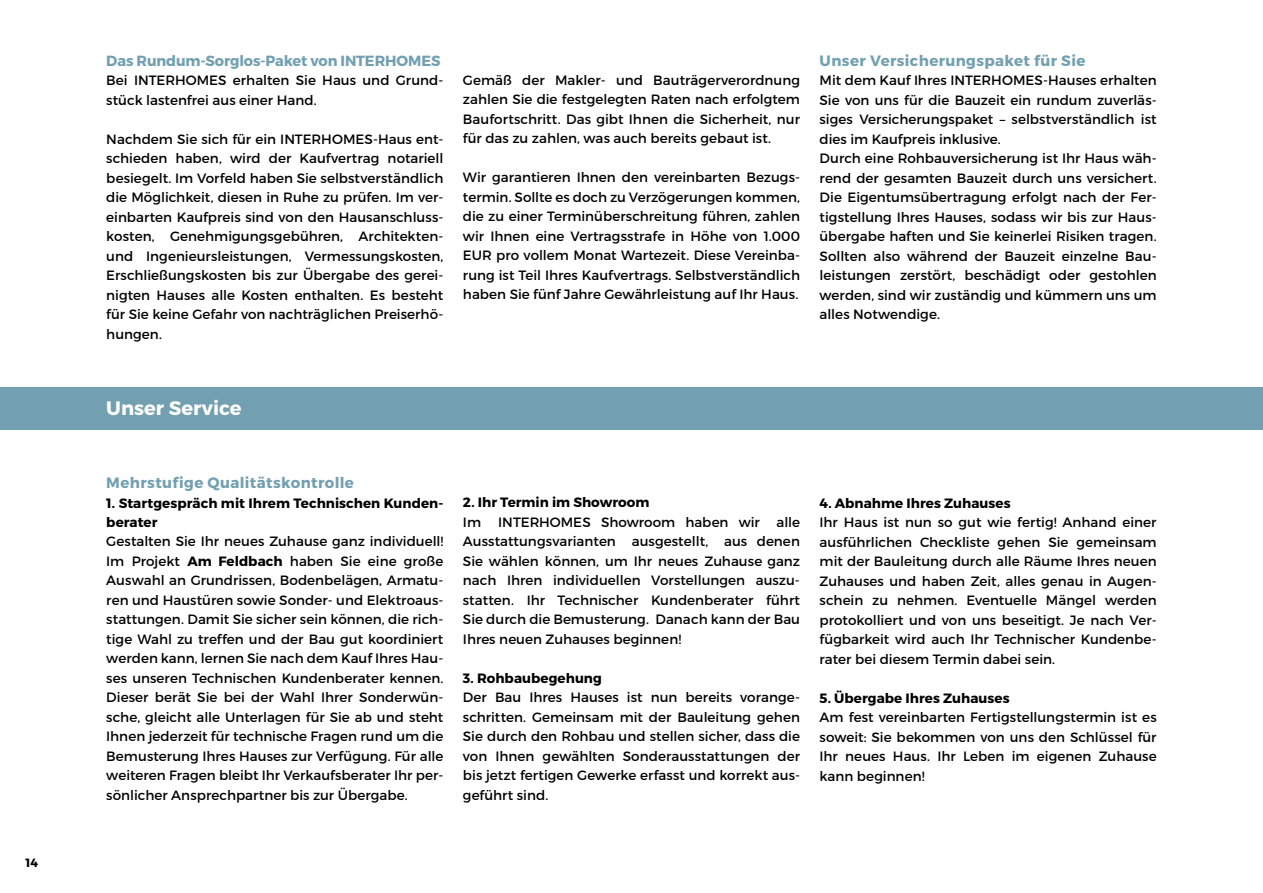
<style>
.page{position:relative;width:1263px;height:893px;background:#fff}
.page>*{position:absolute;margin:0;border:0;box-sizing:border-box;transform-origin:0 0}
.t1{font:700 19.5px "Montserrat";color:#fff}
.t2{font:700 15px "Montserrat";letter-spacing:.025em;color:#72a0b1}
.t3{font:700 14.7px "Montserrat";letter-spacing:-.01em;color:#72a0b1}
.t4{font:13.5px/19.5px "Montserrat";color:#000;text-align:justify}
.t5{font:700 13.5px/19.5px "Montserrat";letter-spacing:.005em;color:#000}
.t6{font:700 12px "Montserrat";color:#000}
.s1{font-weight:700}
</style>
<div class="page">
<div style="left:0;top:387px;width:1263px;height:42px;background:#72a0b1"></div>
<p class="t6" style="left:26px;top:855px;width:14px">14</p>
<p class="t3" style="left:106px;top:52px;width:336px">Das Rundum-Sorglos-Paket von INTERHOMES</p>
<p class="t4" style="left:106px;top:71px;width:339px">Bei INTERHOMES erhalten Sie Haus und Grund&shy;stück lastenfrei aus einer Hand.</p>
<p class="t4" style="left:106px;top:129px;width:339px">Nachdem Sie sich für ein INTERHOMES-Haus ent&shy;schieden haben, wird der Kaufvertrag notariell besiegelt. Im Vorfeld haben Sie selbstverständlich die Möglichkeit, diesen in Ruhe zu prüfen. Im ver&shy;einbarten Kaufpreis sind von den Hausanschluss&shy;kosten, Genehmigungsgebühren, Architekten&shy;und Ingenieursleistungen, Vermessungskosten, Erschließungskosten bis zur Übergabe des gerei&shy;nigten Hauses alle Kosten enthalten. Es besteht für Sie keine Gefahr von nachträglichen Preiserhö&shy;hungen.</p>
<p class="t4" style="left:463px;top:70px;width:339px">Gemäß der Makler- und Bauträgerverordnung zahlen Sie die festgelegten Raten nach erfolgtem Baufortschritt. Das gibt Ihnen die Sicherheit, nur für das zu zahlen, was auch bereits gebaut ist.</p>
<p class="t4" style="left:463px;top:168px;width:339px">Wir garantieren Ihnen den vereinbarten Bezugs&shy;termin. Sollte es doch zu Verzögerungen kommen, die zu einer Terminüberschreitung führen, zahlen wir Ihnen eine Vertragsstrafe in Höhe von 1.000<br>EUR pro vollem Monat Wartezeit. Diese Vereinba&shy;rung ist Teil Ihres Kaufvertrags. Selbstverständlich haben Sie fünf Jahre Gewährleistung auf Ihr Haus.</p>
<p class="t2" style="left:819px;top:51px;width:267px">Unser Versicherungspaket für Sie</p>
<p class="t4" style="left:819px;top:71px;width:339px;text-align:left">Mit dem Kauf Ihres INTERHOMES-Hauses erhalten Sie von uns für die Bauzeit ein rundum zuverläs&shy;siges Versicherungspaket – selbstverständlich ist dies im Kaufpreis inklusive.<br>Durch eine Rohbauversicherung ist Ihr Haus wäh&shy;rend der gesamten Bauzeit durch uns versichert.<br>Die Eigentumsübertragung erfolgt nach der Fer&shy;tigstellung Ihres Hauses, sodass wir bis zur Haus&shy;übergabe haften und Sie keinerlei Risiken tragen.<br>Sollten also während der Bauzeit einzelne Bau&shy;leistungen zerstört, beschädigt oder gestohlen werden, sind wir zuständig und kümmern uns um alles Notwendige.</p>
<h1 class="t1" style="left:106px;top:396px;width:137px">Unser Service</h1>
<p class="t2" style="left:106px;top:473px;width:249px">Mehrstufige Qualitätskontrolle</p>
<p class="t5" style="left:106px;top:493px;width:339px">1. Startgespräch mit Ihrem Technischen Kunden&shy;berater</p>
<p class="t4" style="left:106px;top:532px;width:339px">Gestalten Sie Ihr neues Zuhause ganz individuell!<br>Im Projekt <span class="s1">Am Feldbach</span> haben Sie eine große Auswahl an Grundrissen, Bodenbelägen, Armatu&shy;ren und Haustüren sowie Sonder- und Elektroaus&shy;stattungen. Damit Sie sicher sein können, die rich&shy;tige Wahl zu treffen und der Bau gut koordiniert werden kann, lernen Sie nach dem Kauf Ihres Hau&shy;ses unseren Technischen Kundenberater kennen.<br>Dieser berät Sie bei der Wahl Ihrer Sonderwün&shy;sche, gleicht alle Unterlagen für Sie ab und steht Ihnen jederzeit für technische Fragen rund um die Bemusterung Ihres Hauses zur Verfügung. Für alle weiteren Fragen bleibt Ihr Verkaufsberater Ihr per&shy;sönlicher Ansprechpartner bis zur Übergabe.</p>
<p class="t5" style="left:463px;top:493px;width:188px">2. Ihr Termin im Showroom</p>
<p class="t4" style="left:463px;top:512px;width:20px">Im</p>
<p class="t4" style="left:463px;top:512px;width:339px;text-indent:35px">INTERHOMES Showroom haben wir alle Ausstattungsvarianten ausgestellt, aus denen Sie wählen können, um Ihr neues Zuhause ganz nach Ihren individuellen Vorstellungen auszu&shy;statten. Ihr Technischer Kundenberater führt Sie durch die Bemusterung. Danach kann der Bau Ihres neuen Zuhauses beginnen!</p>
<p class="t5" style="left:463px;top:668px;width:140px">3. Rohbaubegehung</p>
<p class="t4" style="left:463px;top:688px;width:339px">Der Bau Ihres Hauses ist nun bereits vorange&shy;schritten. Gemeinsam mit der Bauleitung gehen Sie durch den Rohbau und stellen sicher, dass die von Ihnen gewählten Sonderausstattungen der bis jetzt fertigen Gewerke erfasst und korrekt aus&shy;geführt sind.</p>
<p class="t5" style="left:819px;top:494px;width:193px">4. Abnahme Ihres Zuhauses</p>
<p class="t4" style="left:819px;top:513px;width:339px">Ihr Haus ist nun so gut wie fertig! Anhand einer ausführlichen Checkliste gehen Sie gemeinsam mit der Bauleitung durch alle Räume Ihres neuen Zuhauses und haben Zeit, alles genau in Augen&shy;schein zu nehmen. Eventuelle Mängel werden protokolliert und von uns beseitigt. Je nach Ver&shy;fügbarkeit wird auch Ihr Technischer Kundenbe&shy;rater bei diesem Termin dabei sein.</p>
<p class="t5" style="left:819px;top:689px;width:192px">5. Übergabe Ihres Zuhauses</p>
<p class="t4" style="left:819px;top:708px;width:339px">Am fest vereinbarten Fertigstellungstermin ist es soweit: Sie bekommen von uns den Schlüssel für Ihr neues Haus. Ihr Leben im eigenen Zuhause kann beginnen!</p>
</div>
